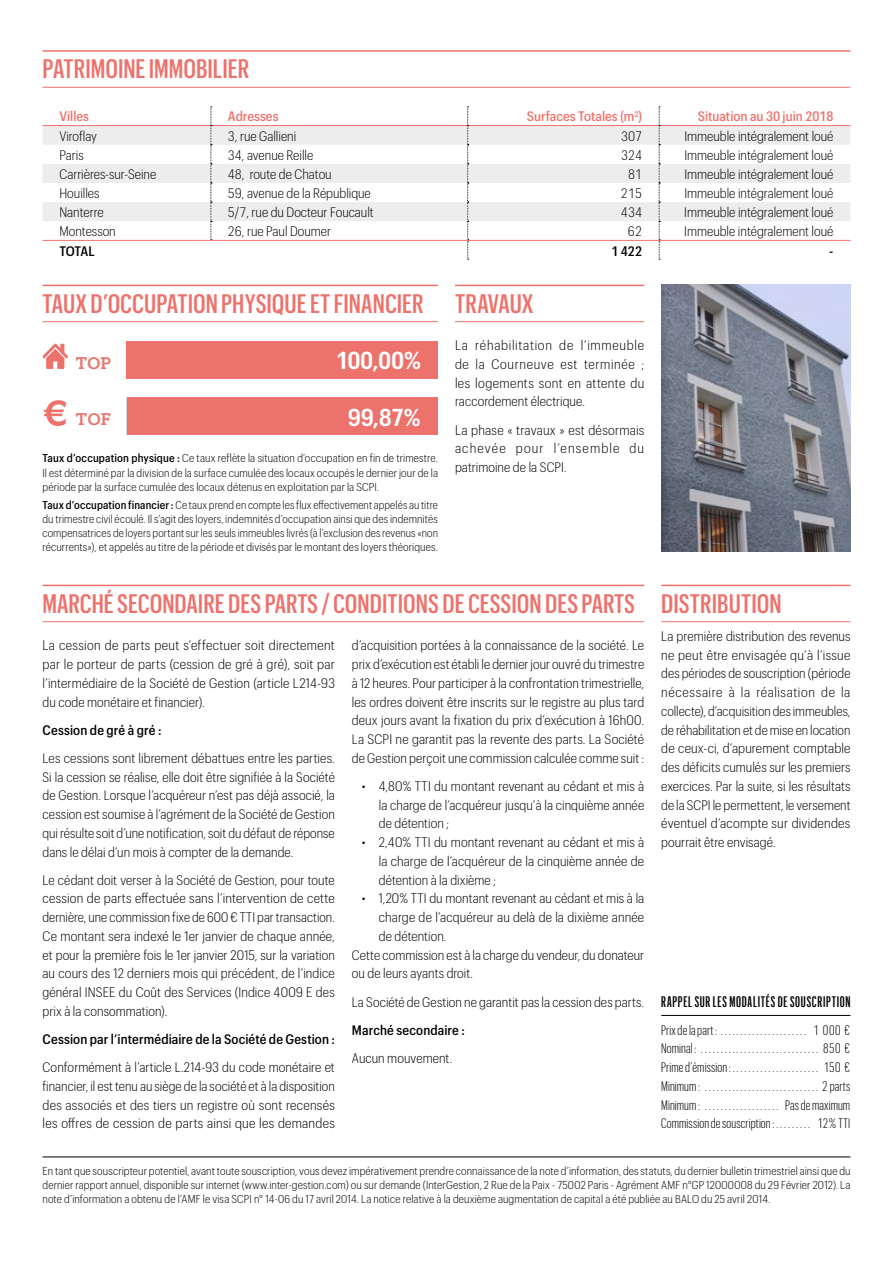
<style>
.page{position:relative;width:893px;height:1263px;background:#fff}
.page>*{position:absolute;margin:0;border:0;box-sizing:border-box;transform-origin:0 0}
.t1{font:500 26.25px "Graphik X Cond";color:#ee726c}
.t2{font:600 24px "Graphik Compact";letter-spacing:.01em;color:#fff}
.t3{font:500 16.5px "Produkt Web";letter-spacing:-.005em;color:#ee726c}
.t4{font:500 15px "Graphik XX Cond";letter-spacing:.05em;color:#000}
.t5{font:300 13.5px/18.8px "Graphik Compact";color:#000;text-align:justify}
.t6{font:300 13.5px/18.8px "Graphik X Cond";letter-spacing:.01em;color:#000;text-align:justify}
.t7{font:500 13.5px "Graphik Compact";letter-spacing:.005em;color:#000}
.t8{font:500 13.5px "Graphik Compact";color:#ee726c}
.t9{font:300 11.25px/14.1px "Graphik Compact";letter-spacing:.01em;color:#000;text-align:justify}
.s1{font-weight:500}
</style>
<div class="page">
<svg style="left:43px;top:126px;width:807px;height:95px;fill:#ededed"></svg>
<hr style="left:43px;top:125px;width:168px;height:1px;background:#ee726c">
<hr style="left:211px;top:125px;width:256px;height:1px;background:#ee726c">
<hr style="left:468px;top:125px;width:191px;height:1px;background:#ee726c">
<hr style="left:659px;top:125px;width:191px;height:1px;background:#ee726c">
<svg style="left:211px;top:106px;width:1px;height:134px"></svg>
<svg style="left:659px;top:106px;width:1px;height:154px"></svg>
<svg style="left:467px;top:106px;width:2px;height:154px"></svg>
<hr style="left:43px;top:240px;width:168px;height:1px;background:#ee726c">
<hr style="left:211px;top:240px;width:257px;height:1px;background:#ee726c">
<hr style="left:468px;top:240px;width:191px;height:1px;background:#ee726c">
<hr style="left:659px;top:240px;width:191px;height:1px;background:#ee726c">
<hr style="left:43px;top:87px;width:807px;height:1px;background:#ee726c">
<hr style="left:43px;top:50px;width:807px;height:2px;background:#ee726c">
<hr style="left:43px;top:1156px;width:807px;height:1px;background:#000">
<hr style="left:43px;top:321px;width:395px;height:1px;background:#ee726c">
<hr style="left:43px;top:285px;width:395px;height:1px;background:#ee726c">
<hr style="left:455px;top:321px;width:189px;height:1px;background:#ee726c">
<hr style="left:455px;top:285px;width:189px;height:1px;background:#ee726c">
<div style="left:127px;top:397px;width:311px;height:38px;background:#ee726c"></div>
<div style="left:127px;top:341px;width:311px;height:37px;background:#ee726c"></div>
<svg style="left:44px;top:400px;width:22px;height:26px"></svg>
<svg style="left:43px;top:344px;width:25px;height:25px"></svg>
<img style="left:661px;top:285px;width:189px;height:266px">
<hr style="left:43px;top:621px;width:601px;height:1px;background:#ee726c">
<hr style="left:43px;top:585px;width:601px;height:1px;background:#ee726c">
<hr style="left:661px;top:621px;width:189px;height:1px;background:#ee726c">
<hr style="left:661px;top:585px;width:189px;height:1px;background:#ee726c">
<hr style="left:661px;top:1015px;width:189px;height:1px;background:#000">
<h1 class="t1" style="left:43px;top:51px;width:208px">PATRIMOINE IMMOBILIER</h1>
<p class="t8" style="left:60px;top:107px;width:31px">Villes</p>
<p class="t8" style="left:228px;top:107px;width:52px">Adresses</p>
<p class="t8" style="left:527px;top:107px;width:117px">Surfaces Totales (m<sup>2</sup>)</p>
<p class="t8" style="left:698px;top:107px;width:137px">Situation au 30 juin 2018</p>
<p class="t5" style="left:60px;top:125px;width:39px">Viroflay</p>
<p class="t5" style="left:228px;top:125px;width:70px">3, rue Gallieni</p>
<p class="t5" style="left:621px;top:125px;width:23px">307</p>
<p class="t5" style="left:684px;top:125px;width:151px">Immeuble intégralement loué</p>
<p class="t5" style="left:60px;top:145px;width:26px">Paris</p>
<p class="t5" style="left:228px;top:145px;width:87px">34, avenue Reille</p>
<p class="t5" style="left:621px;top:145px;width:23px">324</p>
<p class="t5" style="left:684px;top:145px;width:151px">Immeuble intégralement loué</p>
<p class="t5" style="left:59px;top:164px;width:98px">Carrières-sur-Seine</p>
<p class="t5" style="left:228px;top:164px;width:105px">48, route de Chatou</p>
<p class="t5" style="left:628px;top:164px;width:16px">81</p>
<p class="t5" style="left:684px;top:164px;width:151px">Immeuble intégralement loué</p>
<p class="t5" style="left:59px;top:183px;width:42px">Houilles</p>
<p class="t5" style="left:228px;top:183px;width:144px">59, avenue de la République</p>
<p class="t5" style="left:621px;top:183px;width:23px">215</p>
<p class="t5" style="left:684px;top:183px;width:151px">Immeuble intégralement loué</p>
<p class="t5" style="left:59px;top:202px;width:46px">Nanterre</p>
<p class="t5" style="left:228px;top:202px;width:147px">5/7, rue du Docteur Foucault</p>
<p class="t5" style="left:621px;top:202px;width:23px">434</p>
<p class="t5" style="left:684px;top:202px;width:151px">Immeuble intégralement loué</p>
<p class="t5" style="left:59px;top:221px;width:58px">Montesson</p>
<p class="t5" style="left:228px;top:221px;width:105px">26, rue Paul Doumer</p>
<p class="t5" style="left:628px;top:221px;width:16px">62</p>
<p class="t5" style="left:684px;top:221px;width:151px">Immeuble intégralement loué</p>
<p class="t7" style="left:59px;top:241px;width:37px">TOTAL</p>
<p class="t7" style="left:611px;top:241px;width:32px">1 422</p>
<p class="t7" style="left:829px;top:241px;width:6px">-</p>
<h1 class="t1" style="left:43px;top:285px;width:493px">TAUX D’OCCUPATION PHYSIQUE ET FINANCIER TRAVAUX</h1>
<p class="t3" style="left:75px;top:352px;width:37px">TOP</p>
<p class="t3" style="left:76px;top:408px;width:37px">TOF</p>
<h2 class="t2" style="left:336px;top:343px;width:86px">100,00%</h2>
<h2 class="t2" style="left:348px;top:399px;width:74px">99,87%</h2>
<p class="t9" style="left:43px;top:451px;width:397px"><span class="s1">Taux d’occupation physique :</span> Ce taux reflète la situation d’occupation en fin de trimestre.<br>Il est déterminé par la division de la surface cumulée des locaux occupés le dernier jour de la période par la surface cumulée des locaux détenus en exploitation par la SCPI.</p>
<p class="t9" style="left:43px;top:497px;width:397px"><span class="s1">Taux d’occupation financier :</span> Ce taux prend en compte les flux effectivement appelés au titre du trimestre civil écoulé. Il s’agit des loyers, indemnités d’occupation ainsi que des indemnités compensatrices de loyers portant sur les seuls immeubles livrés (à l’exclusion des revenus «non récurrents»), et appelés au titre de la période et divisés par le montant des loyers théoriques.</p>
<p class="t5" style="left:455px;top:335px;width:191px">La réhabilitation de l’immeuble de la Courneuve est terminée ; les logements sont en attente du raccordement électrique.</p>
<p class="t5" style="left:455px;top:419px;width:191px">La phase « travaux » est désormais achevée pour l’ensemble du patrimoine de la SCPI.</p>
<h1 class="t1" style="left:43px;top:585px;width:594px">MARCHÉ SECONDAIRE DES PARTS / CONDITIONS DE CESSION DES PARTS</h1>
<p class="t5" style="left:43px;top:635px;width:294px">La cession de parts peut s’effectuer soit directement par le porteur de parts (cession de gré à gré), soit par l’intermédiaire de la Société de Gestion (article L214-93 du code monétaire et financier).</p>
<p class="t7" style="left:43px;top:720px;width:121px">Cession de gré à gré :</p>
<p class="t5" style="left:43px;top:748px;width:294px">Les cessions sont librement débattues entre les parties.<br>Si la cession se réalise, elle doit être signifiée à la Société de Gestion. Lorsque l’acquéreur n’est pas déjà associé, la cession est soumise à l’agrément de la Société de Gestion qui résulte soit d’une notification, soit du défaut de réponse dans le délai d’un mois à compter de la demande.</p>
<p class="t5" style="left:43px;top:869px;width:294px">Le cédant doit verser à la Société de Gestion, pour toute cession de parts effectuée sans l’intervention de cette dernière, une commission fixe de 600 € TTI par transaction.<br>Ce montant sera indexé le 1er janvier de chaque année, et pour la première fois le 1er janvier 2015, sur la variation au cours des 12 derniers mois qui précédent, de l’indice général INSEE du Coût des Services (Indice 4009 E des prix à la consommation).</p>
<p class="t7" style="left:43px;top:1029px;width:294px">Cession par l’intermédiaire de la Société de Gestion :</p>
<p class="t5" style="left:43px;top:1057px;width:294px">Conformément à l’article L.214-93 du code monétaire et financier, il est tenu au siège de la société et à la disposition des associés et des tiers un registre où sont recensés les offres de cession de parts ainsi que les demandes</p>
<p class="t5" style="left:352px;top:635px;width:294px">d’acquisition portées à la connaissance de la société. Le prix d’exécution est établi le dernier jour ouvré du trimestre à 12 heures. Pour participer à la confrontation trimestrielle, les ordres doivent être inscrits sur le registre au plus tard deux jours avant la fixation du prix d’exécution à 16h00.<br>La SCPI ne garantit pas la revente des parts. La Société de Gestion perçoit une commission calculée comme suit :</p>
<p class="t5" style="left:379px;top:776px;width:267px;text-indent:-17px">• 4,80% TTI du montant revenant au cédant et mis à la charge de l’acquéreur jusqu’à la cinquième année de détention ;</p>
<p class="t5" style="left:379px;top:832px;width:267px;text-indent:-17px">• 2,40% TTI du montant revenant au cédant et mis à la charge de l’acquéreur de la cinquième année de détention à la dixième ;</p>
<p class="t5" style="left:362px;top:888px;width:284px">• 1,20% TTI du montant revenant au cédant et mis à la</p>
<p class="t5" style="left:379px;top:907px;width:267px">charge de l’acquéreur au delà de la dixième année</p>
<p class="t5" style="left:379px;top:926px;width:69px">de détention.</p>
<p class="t5" style="left:352px;top:944px;width:294px">Cette commission est à la charge du vendeur, du donateur</p>
<p class="t5" style="left:352px;top:963px;width:123px">ou de leurs ayants droit.</p>
<p class="t5" style="left:352px;top:991px;width:294px">La Société de Gestion ne garantit pas la cession des parts.</p>
<p class="t7" style="left:352px;top:1020px;width:115px">Marché secondaire :</p>
<p class="t5" style="left:352px;top:1048px;width:102px">Aucun mouvement.</p>
<h1 class="t1" style="left:661px;top:585px;width:122px">DISTRIBUTION</h1>
<p class="t5" style="left:661px;top:626px;width:191px">La première distribution des revenus ne peut être envisagée qu’à l’issue des périodes de souscription (période nécessaire à la réalisation de la collecte), d’acquisition des immeubles, de réhabilitation et de mise en location de ceux-ci, d’apurement comptable des déficits cumulés sur les premiers exercices. Par la suite, si les résultats de la SCPI le permettent, le versement éventuel d’acompte sur dividendes pourrait être envisagé.</p>
<p class="t4" style="left:661px;top:991px;width:191px">RAPPEL SUR LES MODALITÉS DE SOUSCRIPTION</p>
<p class="t6" style="left:661px;top:1020px;width:191px">Prix de la part : ...................... 1 000 € Nominal : .............................. 850 € Prime d’émission : ...................... 150 € Minimum : ............................. 2 parts Minimum : ................... Pas de maximum Commission de souscription : ......... 12% TTI</p>
<p class="t9" style="left:43px;top:1163px;width:809px">En tant que souscripteur potentiel, avant toute souscription, vous devez impérativement prendre connaissance de la note d’information, des statuts, du dernier bulletin trimestriel ainsi que du dernier rapport annuel, disponible sur internet (www.inter-gestion.com) ou sur demande (InterGestion, 2 Rue de la Paix - 75002 Paris - Agrément AMF n°GP 12000008 du 29 Février 2012). La note d’information a obtenu de l’AMF le visa SCPI n° 14-06 du 17 avril 2014. La notice relative à la deuxième augmentation de capital a été publiée au BALO du 25 avril 2014.</p>
</div>
